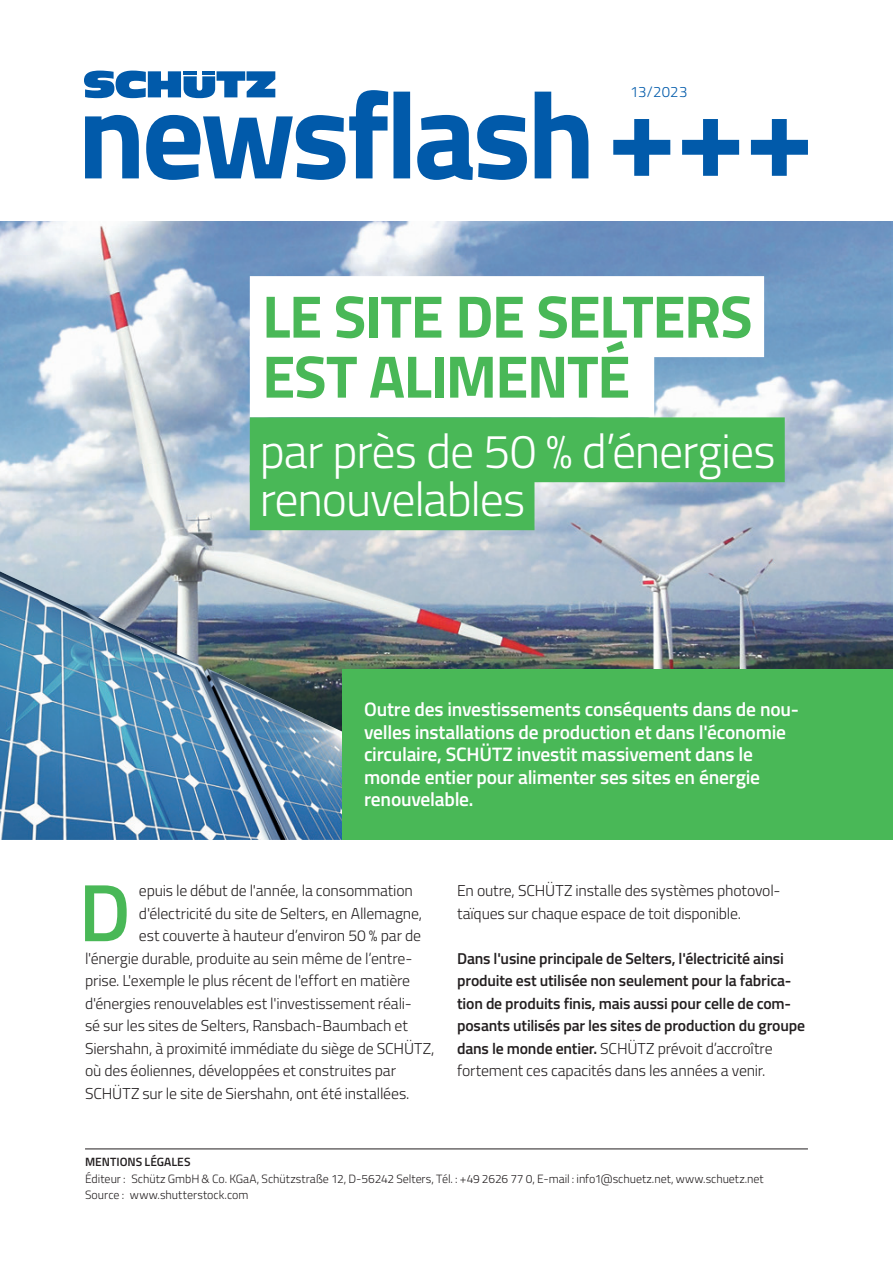
<style>
.page{position:relative;width:893px;height:1263px;background:#fff}
.page>*{position:absolute;margin:0;border:0;box-sizing:border-box;transform-origin:0 0}
.t1{font:600 81.45px "Cairo";color:#49b857}
.t2{font:700 60px/60px "Cairo";letter-spacing:-.025em;color:#49b857}
.t3{font:300 48px/48px "Cairo";letter-spacing:-.025em;color:#fff}
.t4{font:600 19.5px/22.5px "Cairo";letter-spacing:-.015em;color:#fff}
.t5{font:300 15.75px/22.5px "Cairo";letter-spacing:-.01em;color:#231f20}
.t6{font:600 15.75px/22.5px "Cairo";letter-spacing:-.01em;color:#231f20}
.t7{font:300 15px "Cairo";letter-spacing:.01em;color:#015aaa}
.t8{font:300 12px/16.5px "Cairo";color:#231f20}
.t9{font:600 12px "Cairo";letter-spacing:.005em;color:#231f20}
.s1{font-weight:300}
</style>
<div class="page">
<img style="left:0;top:221px;width:893px;height:448px">
<img style="left:0;top:571px;width:520px;height:269px">
<hr style="left:85px;top:1148px;width:723px;height:1px;background:#231f20">
<div style="left:343px;top:669px;width:550px;height:171px;background:#49b857"></div>
<div style="left:250px;top:276px;width:514px;height:81px;background:#fff"></div>
<div style="left:250px;top:336px;width:404px;height:81px;background:#fff"></div>
<div style="left:250px;top:417px;width:535px;height:65px;background:#49b857"></div>
<div style="left:250px;top:465px;width:284px;height:65px;background:#49b857"></div>
<svg style="left:84px;top:71px;width:191px;height:19px"></svg>
<hr style="left:184px;top:71px;width:13px;height:4px;background:#015aaa">
<hr style="left:202px;top:71px;width:13px;height:4px;background:#015aaa">
<svg style="left:85px;top:90px;width:723px;height:90px"></svg>
<p class="t7" style="left:630px;top:81px;width:59px">13/2023</p>
<h2 class="t2" style="left:262px;top:286px;width:492px">LE SITE DE SELTERS<br>EST ALIMENTÉ</h2>
<h3 class="t3" style="left:260px;top:427px;width:517px">par près de 50 % d’énergies renouvelables</h3>
<p class="t4" style="left:364px;top:698px;width:436px">Outre des investissements conséquents dans de nou&shy;velles installations de production et dans l'économie circulaire, SCHÜTZ investit massivement dans le monde entier pour alimenter ses sites en énergie renouvelable.</p>
<h1 class="t1" style="left:79px;top:851px;width:54px">D</h1>
<p class="t5" style="left:139px;top:879px;width:275px">epuis le début de l'année, la consommation</p>
<p class="t5" style="left:139px;top:902px;width:285px">d'électricité du site de Selters, en Allemagne,</p>
<p class="t5" style="left:139px;top:924px;width:284px">est couverte à hauteur d’environ 50 % par de</p>
<p class="t5" style="left:85px;top:947px;width:329px">l'énergie durable, produite au sein même de l’entre-</p>
<p class="t5" style="left:85px;top:969px;width:327px">prise. L'exemple le plus récent de l'effort en matière</p>
<p class="t5" style="left:85px;top:992px;width:328px">d'énergies renouvelables est l'investissement réali-</p>
<p class="t5" style="left:85px;top:1014px;width:324px">sé sur les sites de Selters, Ransbach-Baumbach et</p>
<p class="t5" style="left:85px;top:1037px;width:351px">Siershahn, à proximité immédiate du siège de SCHÜTZ,</p>
<p class="t5" style="left:85px;top:1059px;width:313px">où des éoliennes, développées et construites par</p>
<p class="t5" style="left:85px;top:1082px;width:326px">SCHÜTZ sur le site de Siershahn, ont été installées.</p>
<p class="t5" style="left:457px;top:879px;width:325px">En outre, SCHÜTZ installe des systèmes photovol&shy;taïques sur chaque espace de toit disponible.</p>
<p class="t6" style="left:457px;top:947px;width:349px">Dans l'usine principale de Selters, l'électricité ainsi produite est utilisée non seulement pour la fabrica&shy;tion de produits finis, mais aussi pour celle de com&shy;posants utilisés par les sites de production du groupe dans le monde entier. <span class="s1">SCHÜTZ prévoit d’accroître fortement ces capacités dans les années a venir.</span></p>
<p class="t9" style="left:85px;top:1153px;width:107px">MENTIONS LÉGALES</p>
<p class="t8" style="left:85px;top:1170px;width:680px">Éditeur : Schütz GmbH &amp; Co. KGaA, Schützstraße 12, D-56242 Selters, Tél. : +49 2626 77 0, E-mail : info1@schuetz.net, www.schuetz.net<br>Source : www.shutterstock.com</p>
</div>
